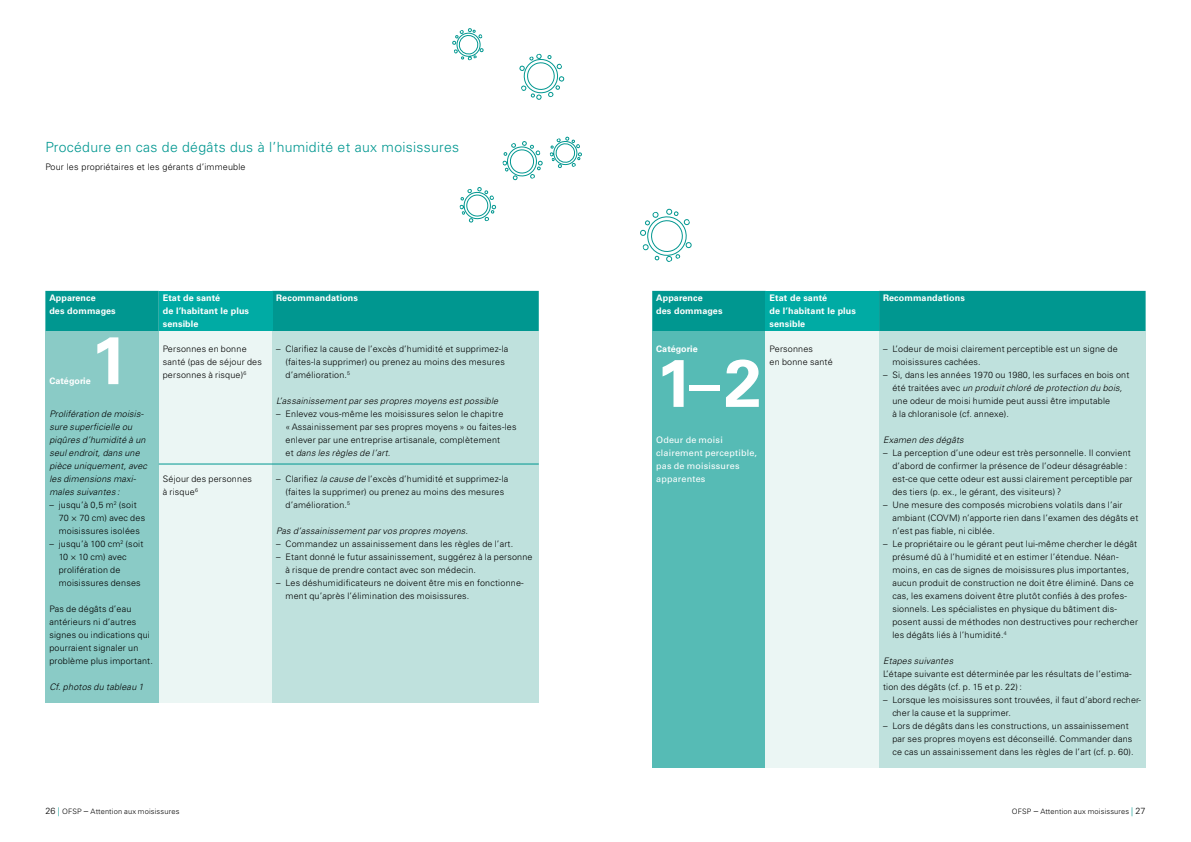
<style>
.page{position:relative;width:1191px;height:842px;background:#fff}
.page>*{position:absolute;margin:0;border:0;box-sizing:border-box;transform-origin:0 0}
.t1{font:700 67px "Univers LT Std";color:#fff}
.t2{font:300 14px "Univers LT Std";letter-spacing:.02em;color:#009790}
.t3{font:700 9px/13px "Univers LT Std";letter-spacing:.01em;color:#fff}
._04_Text{font:italic 300 9px/13px "Univers LT Std";letter-spacing:.02em;color:#000}
.t4{font:300 9px "Univers LT Std";letter-spacing:.02em;color:#000}
._08_Aufzaehlung{font:300 8.9px/13px "Univers LT Std";letter-spacing:.02em;color:#000}
._08_Aufzaehlung-2{font:italic 300 8.9px "Univers LT Std";letter-spacing:.02em;color:#000}
._04_Text-2{font:300 8.9px/13px "Univers LT Std";letter-spacing:.02em;color:#000}
._04_Text-3{font:8.9px/13px "Univers LT Std";letter-spacing:.02em;color:#fff}
.t5{font:300 7.4px "Univers LT Std";letter-spacing:.02em;color:#000}
.s1{font-size:9px}
.s2{font-style:italic}
.s3{font-size:61px}
.s4{font-size:8.9px}
.s5{font-size:8.9px;color:#009790}
</style>
<div class="page">
<div style="left:652px;top:291px;width:493px;height:41px;background:#009790"></div>
<div style="left:765px;top:291px;width:114px;height:41px;background:#00aba4"></div>
<div style="left:652px;top:332px;width:113px;height:436px;background:#56bbb5"></div>
<div style="left:765px;top:332px;width:114px;height:436px;background:#ebf6f4"></div>
<div style="left:879px;top:332px;width:266px;height:436px;background:#bfe1dd"></div>
<div style="left:45px;top:291px;width:494px;height:41px;background:#009790"></div>
<div style="left:159px;top:291px;width:113px;height:41px;background:#00aba4"></div>
<div style="left:45px;top:332px;width:114px;height:371px;background:#8acbc6"></div>
<div style="left:159px;top:332px;width:113px;height:371px;background:#ebf6f4"></div>
<div style="left:272px;top:332px;width:267px;height:371px;background:#bfe1dd"></div>
<hr style="left:159px;top:463px;width:380px;height:1px;background:#009790">
<svg style="left:549px;top:136px;width:33px;height:32px"></svg>
<svg style="left:640px;top:208px;width:52px;height:54px"></svg>
<svg style="left:502px;top:141px;width:41px;height:39px"></svg>
<svg style="left:452px;top:28px;width:32px;height:32px"></svg>
<svg style="left:519px;top:54px;width:46px;height:46px"></svg>
<svg style="left:459px;top:187px;width:37px;height:36px"></svg>
<p class="t2" style="left:45px;top:138px;width:415px">Procédure en cas de dégâts dus à l’humidité et aux moisissures</p>
<p class="t4" style="left:45px;top:161px;width:202px">Pour les propriétaires et les gérants d’immeuble</p>
<p class="t3" style="left:49px;top:292px;width:68px">Apparence<br>des dommages</p>
<p class="t3" style="left:163px;top:292px;width:88px">Etat de santé<br>de l’habitant le plus sensible</p>
<p class="t3" style="left:276px;top:292px;width:83px">Recommandations</p>
<p class="t1" style="left:91px;top:321px;width:39px">1</p>
<p class="_04_Text" style="left:49px;top:407px;width:99px">Prolifération de moisis&shy;sure superficielle ou piqûres d’humidité à un seul endroit, dans une pièce uniquement, avec les dimensions maxi&shy;males suivantes :</p>
<p class="_08_Aufzaehlung" style="left:59px;top:498px;width:88px;text-indent:-9px">– jusqu’à 0,5 m<sup>2</sup> (soit<br>70 <span class="s1">×</span> 70 cm) avec des moisissures isolées</p>
<p class="_08_Aufzaehlung" style="left:59px;top:537px;width:86px;text-indent:-9px">– jusqu’à 100 cm<sup>2</sup> (soit<br>10 <span class="s1">×</span> 10 cm) avec prolifération de moisissures denses</p>
<p class="_08_Aufzaehlung" style="left:49px;top:602px;width:105px">Pas de dégâts d’eau antérieurs ni d’autres signes ou indications qui pourraient signaler un problème plus important.</p>
<p class="_04_Text" style="left:49px;top:680px;width:96px">Cf. photos du tableau 1</p>
<p class="t3" style="left:49px;top:375px;width:43px">Catégorie</p>
<p class="_04_Text-2" style="left:163px;top:342px;width:101px">Personnes en bonne santé (pas de séjour des personnes à risque)<sup>6</sup></p>
<p class="_04_Text-2" style="left:163px;top:472px;width:91px">Séjour des personnes à risque<sup>6</sup></p>
<p class="_08_Aufzaehlung" style="left:285px;top:342px;width:224px;text-indent:-9px">– Clarifiez la cause de l’excès d’humidité et supprimez-la (faites-la supprimer) ou prenez au moins des mesures d’amélioration.<sup>5</sup></p>
<p class="_08_Aufzaehlung-2" style="left:276px;top:395px;width:224px">L’assainissement par ses propres moyens est possible</p>
<p class="_08_Aufzaehlung" style="left:285px;top:407px;width:232px;text-indent:-9px">– Enlevez vous-même les moisissures selon le chapitre «Assainissement par ses propres moyens » ou faites-les enlever par une entreprise artisanale, complètement<br>et <span class="s2">dans les règles de l’art.</span></p>
<p class="_08_Aufzaehlung" style="left:285px;top:472px;width:224px;text-indent:-9px">– Clarifiez <span class="s2">la cause de</span> l’excès d’humidité et supprimez-la (faites la supprimer) ou prenez au moins des mesures d’amélioration.<sup>5</sup></p>
<p class="_08_Aufzaehlung-2" style="left:276px;top:525px;width:193px">Pas d’assainissement par vos propres moyens.</p>
<p class="_08_Aufzaehlung" style="left:276px;top:537px;width:238px">– Commandez un assainissement dans les règles de l’art.</p>
<p class="_08_Aufzaehlung" style="left:285px;top:550px;width:248px;text-indent:-9px">– Etant donné le futur assainissement, suggérez à la personne à risque de prendre contact avec son médecin.</p>
<p class="_08_Aufzaehlung" style="left:285px;top:576px;width:240px;text-indent:-9px">– Les déshumidificateurs ne doivent être mis en fonctionne&shy;ment qu’après l’élimination des moisissures.</p>
<p class="t3" style="left:656px;top:292px;width:68px">Apparence<br>des dommages</p>
<p class="t3" style="left:769px;top:292px;width:88px">Etat de santé<br>de l’habitant le plus sensible</p>
<p class="t3" style="left:883px;top:292px;width:83px">Recommandations</p>
<p class="t3" style="left:656px;top:342px;width:43px">Catégorie</p>
<p class="t1" style="left:656px;top:344px;width:107px">1<span class="s3">–</span>2</p>
<p class="_04_Text-3" style="left:656px;top:433px;width:102px">Odeur de moisi clairement perceptible, pas de moisissures apparentes</p>
<p class="_04_Text-2" style="left:769px;top:342px;width:65px">Personnes<br>en bonne santé</p>
<p class="_08_Aufzaehlung" style="left:892px;top:342px;width:227px;text-indent:-9px">– L’odeur de moisi clairement perceptible est un signe de moisissures cachées.</p>
<p class="_08_Aufzaehlung" style="left:892px;top:368px;width:238px;text-indent:-9px">– Si, dans les années 1970 ou 1980, les surfaces en bois ont été traitées avec <span class="s2">un produit chloré de protection du bois, </span>une odeur de moisi humide peut aussi être imputable<br>à la chloranisole (cf. annexe).</p>
<p class="_08_Aufzaehlung-2" style="left:883px;top:434px;width:82px">Examen des dégâts</p>
<p class="_08_Aufzaehlung" style="left:892px;top:446px;width:242px;text-indent:-9px">– La perception d’une odeur est très personnelle. Il convient d’abord de confirmer la présence de l’odeur désagréable : est-ce que cette odeur est aussi clairement perceptible par des tiers (p. ex., le gérant, des visiteurs) ?</p>
<p class="_08_Aufzaehlung" style="left:892px;top:498px;width:247px;text-indent:-9px">– Une mesure des composés microbiens volatils dans l’air ambiant (COVM) n’apporte rien dans l’examen des dégâts et n’est pas fiable, ni ciblée.</p>
<p class="_08_Aufzaehlung" style="left:892px;top:537px;width:247px;text-indent:-9px">– Le propriétaire ou le gérant peut lui-même chercher le dégât présumé dû à l’humidité et en estimer l’étendue. Néan&shy;moins, en cas de signes de moisissures plus importantes, aucun produit de construction ne doit être éliminé. Dans ce cas, les examens doivent être plutôt confiés à des profes&shy;sionnels. Les spécialistes en physique du bâtiment dis&shy;posent aussi de méthodes non destructives pour rechercher les dégâts liés à l’humidité.<sup>4</sup></p>
<p class="_08_Aufzaehlung-2" style="left:883px;top:655px;width:72px">Etapes suivantes</p>
<p class="_08_Aufzaehlung" style="left:883px;top:667px;width:250px">L’étape suivante est déterminée par les résultats de l’estima&shy;tion des dégâts (cf. p. 15 et p. 22) :</p>
<p class="_08_Aufzaehlung" style="left:892px;top:693px;width:250px;text-indent:-9px">– Lorsque les moisissures sont trouvées, il faut d’abord recher&shy;cher la cause et la supprimer.</p>
<p class="_08_Aufzaehlung" style="left:892px;top:719px;width:243px;text-indent:-9px">– Lors de dégâts dans les constructions, un assainissement par ses propres moyens est déconseillé. Commander dans ce cas un assainissement dans les règles de l’art (cf. p. 60).</p>
<p class="t5" style="left:45px;top:807px;width:136px"><span class="s4">26</span> <span class="s5">|</span> OFSP <span class="s4">–</span> Attention aux moisissures</p>
<p class="t5" style="left:1011px;top:807px;width:135px">OFSP <span class="s4">–</span> Attention aux moisissures <span class="s5">|</span> <span class="s4">27</span></p>
</div>
